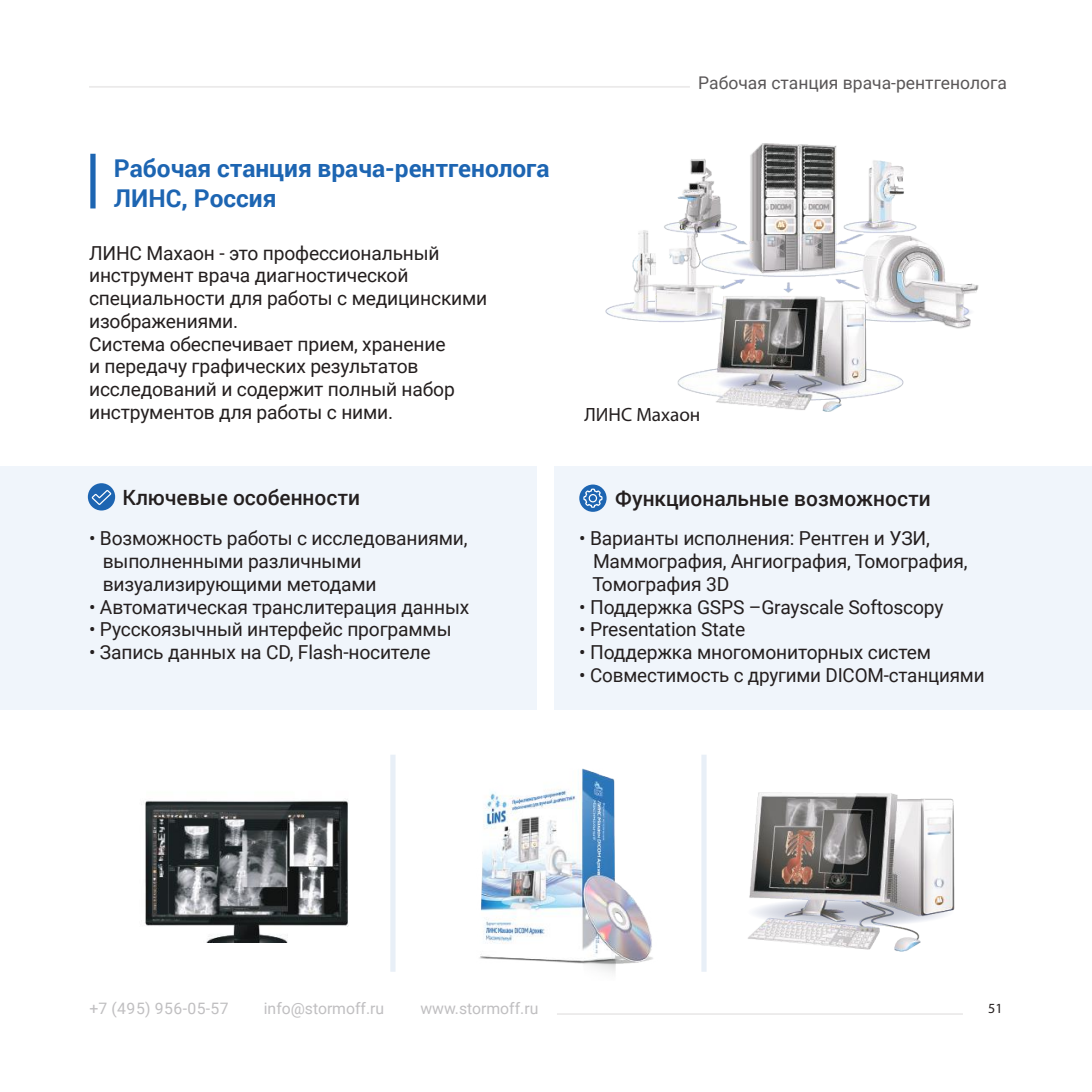
<style>
.page{position:relative;width:1092px;height:1092px;background:#fff}
.page>*{position:absolute;margin:0;border:0;box-sizing:border-box;transform-origin:0 0}
.t1{font:700 24.5px/29.8px "Roboto";color:#1d65b2}
.t2{font:500 21px "Roboto";color:#241f1f}
.t3{font:19.25px/22.8px "Roboto";letter-spacing:-.01em;color:#241f1f}
.t4{font:19.25px "Myriad Pro";color:#241f1f}
.t5{font:17.5px "Roboto";color:#5a5758}
.t6{font:15.75px "Roboto";color:#c0bfc1}
.t7{font:15.75px "Roboto";letter-spacing:.035em;color:#c0bfc1}
.t8{font:14px "Myriad Pro";color:#241f1f}
</style>
<div class="page">
<hr style="left:557px;top:1013px;width:405px;height:1px;background:#ebeaea">
<div style="left:0;top:466px;width:536px;height:243px;background:#f0f5fb"></div>
<div style="left:88px;top:483px;width:27px;height:27px;background:#1d65b2;border-radius:50%"></div>
<svg style="left:90px;top:488px;width:22px;height:18px"></svg>
<div style="left:555px;top:466px;width:536px;height:243px;background:#f0f5fb"></div>
<div style="left:579px;top:484px;width:27px;height:28px;background:#1d65b2;border-radius:50%"></div>
<svg style="left:582px;top:488px;width:21px;height:20px"></svg>
<div style="left:701px;top:754px;width:5px;height:217px;background:#e8eff7"></div>
<div style="left:390px;top:754px;width:5px;height:217px;background:#e8eff7"></div>
<img style="left:605px;top:143px;width:374px;height:269px">
<img style="left:145px;top:800px;width:204px;height:142px">
<img style="left:748px;top:792px;width:207px;height:159px">
<img style="left:479px;top:768px;width:174px;height:205px">
<div style="left:90px;top:154px;width:6px;height:54px;background:#1d65b2"></div>
<hr style="left:89px;top:86px;width:601px;height:2px;background:#ebeaea">
<p class="t1" style="left:114px;top:152px;width:437px">Рабочая станция врача-рентгенолога<br>ЛИНС, Россия</p>
<p class="t3" style="left:89px;top:241px;width:400px">ЛИНС Махаон - это профессиональный инструмент врача диагностической специальности для работы с медицинскими изображениями.<br>Система обеспечивает прием, хранение<br>и передачу графических результатов исследований и содержит полный набор инструментов для работы с ними.</p>
<p class="t5" style="left:698px;top:70px;width:310px">Рабочая станция врача-рентгенолога</p>
<p class="t4" style="left:584px;top:402px;width:117px">ЛИНС Махаон</p>
<p class="t2" style="left:123px;top:482px;width:239px">Ключевые особенности</p>
<p class="t2" style="left:615px;top:483px;width:317px">Функциональные возможности</p>
<p class="t3" style="left:103px;top:526px;width:366px;text-indent:-14px">• Возможность работы с исследованиями, выполненными различными визуализирующими методами</p>
<p class="t3" style="left:89px;top:594px;width:382px">• Автоматическая транслитерация данных</p>
<p class="t3" style="left:89px;top:617px;width:364px">• Русскоязычный интерфейс программы</p>
<p class="t3" style="left:89px;top:640px;width:343px">• Запись данных на CD, Flash-носителе</p>
<p class="t3" style="left:592px;top:526px;width:376px;text-indent:-13px">• Варианты исполнения: Рентген и УЗИ,<br>Маммография, Ангиография, Томография,<br>Томография 3D</p>
<p class="t3" style="left:579px;top:594px;width:366px">• Поддержка GSPS –Grayscale Softoscopy</p>
<p class="t3" style="left:579px;top:617px;width:167px">• Presentation State</p>
<p class="t3" style="left:579px;top:640px;width:353px">• Поддержка многомониторных систем</p>
<p class="t3" style="left:579px;top:662px;width:407px">• Совместимость с другими DICOM-станциями</p>
<p class="t7" style="left:89px;top:997px;width:141px">+7 (495) 956-05-57</p>
<p class="t6" style="left:264px;top:997px;width:122px">info@stormoff.ru</p>
<p class="t6" style="left:420px;top:997px;width:119px">www.stormoff.ru</p>
<p class="t8" style="left:988px;top:999px;width:16px">51</p>
</div>
